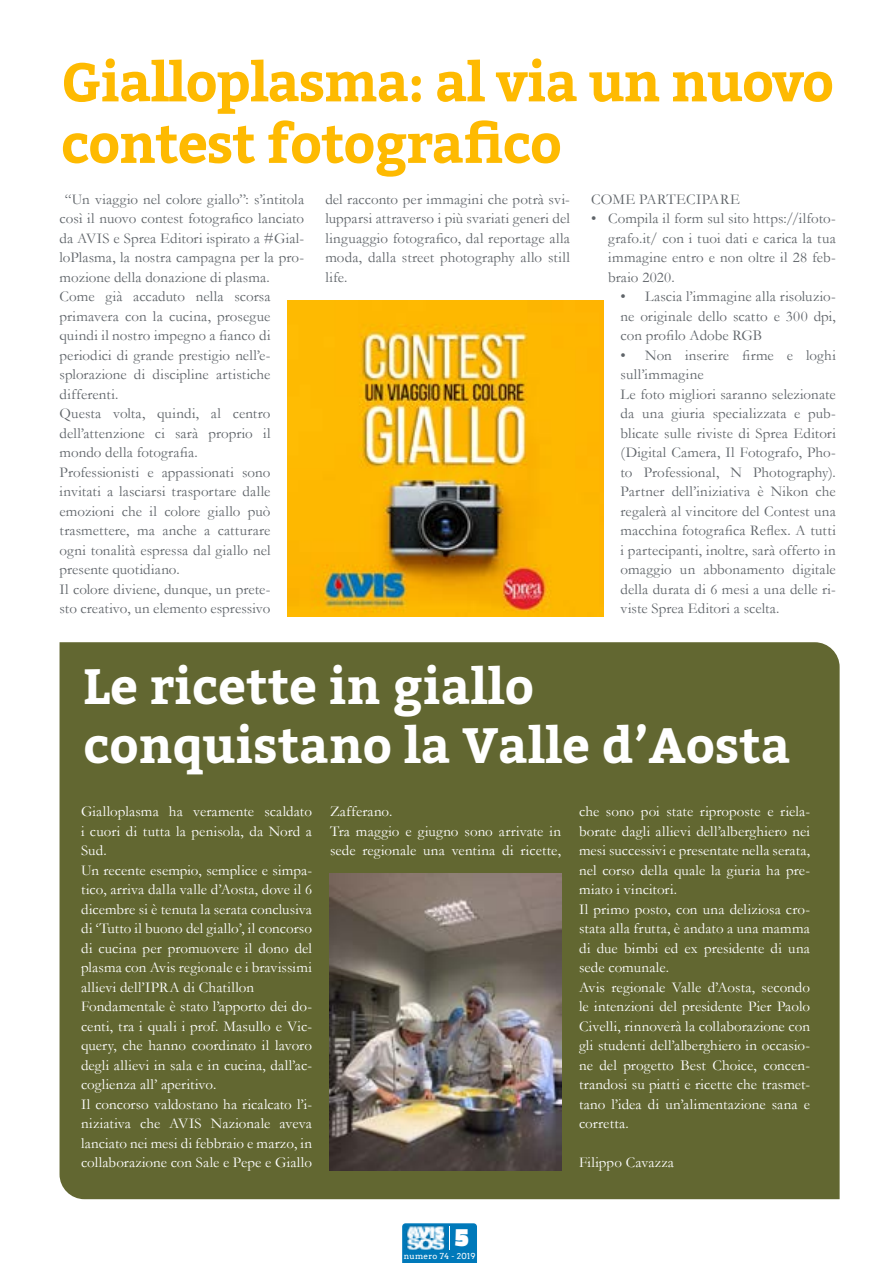
<style>
.page{position:relative;width:893px;height:1263px;background:#fff}
.page>*{position:absolute;margin:0;border:0;box-sizing:border-box;transform-origin:0 0}
.t1{font:700 54px/61.5px "Bitter";letter-spacing:-.02em;color:#feba01}
.t2{font:700 49.5px/58.5px "Bitter";color:#fff}
.t3{font:900 25.5px "Titillium";color:#fff}
.t4{font:15px/19.5px "Garamond";letter-spacing:.005em;color:#5f6469;text-align:justify}
.t5{font:15px/19.5px "Garamond";letter-spacing:.005em;color:#fff}
.t6{font:8.25px "Arvo";letter-spacing:.025em;color:#fff}
</style>
<div class="page">
<svg style="left:402px;top:1223px;width:75px;height:40px;background:#3895c7"></svg>
<div style="left:60px;top:642px;width:780px;height:557px;background:#626731"></div>
<img style="left:287px;top:301px;width:317px;height:316px">
<img style="left:329px;top:874px;width:233px;height:297px">
<h1 class="t1" style="left:61px;top:50px;width:774px">Gialloplasma: al via un nuovo contest fotografico</h1>
<p class="t4" style="left:60px;top:189px;width:246px;text-align:left;text-indent:5px">“Un viaggio nel colore giallo”: s’intitola così il nuovo contest fotografico lanciato da AVIS e Sprea Editori ispirato a #Gial&shy;loPlasma, la nostra campagna per la pro&shy;mozione della donazione di plasma.<br>Come già accaduto nella scorsa primavera con la cucina, prosegue quindi il nostro impegno a fianco di periodici di grande prestigio nell’e&shy;splorazione di discipline artistiche differenti.<br>Questa volta, quindi, al centro dell’attenzione ci sarà proprio il mondo della fotografia.<br>Professionisti e appassionati sono invitati a lasciarsi trasportare dalle emozioni che il colore giallo può trasmettere, ma anche a catturare<br>ogni tonalità espressa dal giallo nel presente quotidiano.<br>Il colore diviene, dunque, un prete-<br>sto creativo, un elemento espressivo</p>
<p class="t4" style="left:325px;top:189px;width:246px">del racconto per immagini che potrà svi&shy;lupparsi attraverso i più svariati generi del linguaggio fotografico, dal reportage alla moda, dalla street photography allo still life.</p>
<p class="t4" style="left:591px;top:189px;width:150px">COME PARTECIPARE</p>
<p class="t4" style="left:608px;top:208px;width:229px;text-indent:-17px">• Compila il form sul sito https://ilfoto&shy;grafo.it/ con i tuoi dati e carica la tua immagine entro e non oltre il 28 feb&shy;braio 2020.</p>
<p class="t4" style="left:621px;top:286px;width:217px">• Lascia l’immagine alla risoluzio&shy;ne originale dello scatto e 300 dpi, con profilo Adobe RGB</p>
<p class="t4" style="left:621px;top:345px;width:217px;text-align:left">• Non inserire firme e loghi sull’immagine<br>Le foto migliori saranno selezionate da una giuria specializzata e pub&shy;blicate sulle riviste di Sprea Editori (Digital Camera, Il Fotografo, Pho&shy;to Professional, N Photography).<br>Partner dell’iniziativa è Nikon che regalerà al vincitore del Contest una macchina fotografica Reflex. A tutti i partecipanti, inoltre, sarà offerto in omaggio un abbonamento digitale della durata di 6 mesi a una delle ri&shy;viste Sprea Editori a scelta.</p>
<h2 class="t2" style="left:84px;top:656px;width:708px">Le ricette in giallo conquistano la Valle d’Aosta</h2>
<p class="t5" style="left:81px;top:801px;width:233px">Gialloplasma ha veramente scaldato i cuori di tutta la penisola, da Nord a Sud.<br>Un recente esempio, semplice e simpa&shy;tico, arriva dalla valle d’Aosta, dove il 6 dicembre si è tenuta la serata conclusiva di ‘Tutto il buono del giallo’, il concorso di cucina per promuovere il dono del plasma con Avis regionale e i bravissimi allievi dell’IPRA di Chatillon Fondamentale è stato l’apporto dei do&shy;centi, tra i quali i prof. Masullo e Vic&shy;query, che hanno coordinato il lavoro degli allievi in sala e in cucina, dall’ac&shy;coglienza all’ aperitivo.<br>Il concorso valdostano ha ricalcato l’i&shy;niziativa che AVIS Nazionale aveva lanciato nei mesi di febbraio e marzo, in collaborazione con Sale e Pepe e Giallo</p>
<p class="t5" style="left:330px;top:801px;width:233px">Zafferano.<br>Tra maggio e giugno sono arrivate in sede regionale una ventina di ricette,</p>
<p class="t5" style="left:579px;top:801px;width:233px">che sono poi state riproposte e riela&shy;borate dagli allievi dell’alberghiero nei mesi successivi e presentate nella serata, nel corso della quale la giuria ha pre&shy;miato i vincitori.<br>Il primo posto, con una deliziosa cro&shy;stata alla frutta, è andato a una mamma di due bimbi ed ex presidente di una sede comunale.<br>Avis regionale Valle d’Aosta, secondo le intenzioni del presidente Pier Paolo Civelli, rinnoverà la collaborazione con gli studenti dell’alberghiero in occasio&shy;ne del progetto Best Choice, concen&shy;trandosi su piatti e ricette che trasmet&shy;tano l’idea di un’alimentazione sana e corretta.</p>
<p class="t5" style="left:579px;top:1152px;width:96px">Filippo Cavazza</p>
<h3 class="t3" style="left:455px;top:1218px;width:16px">5</h3>
<p class="t6" style="left:404px;top:1251px;width:73px">numero 74 - 2019</p>
</div>
